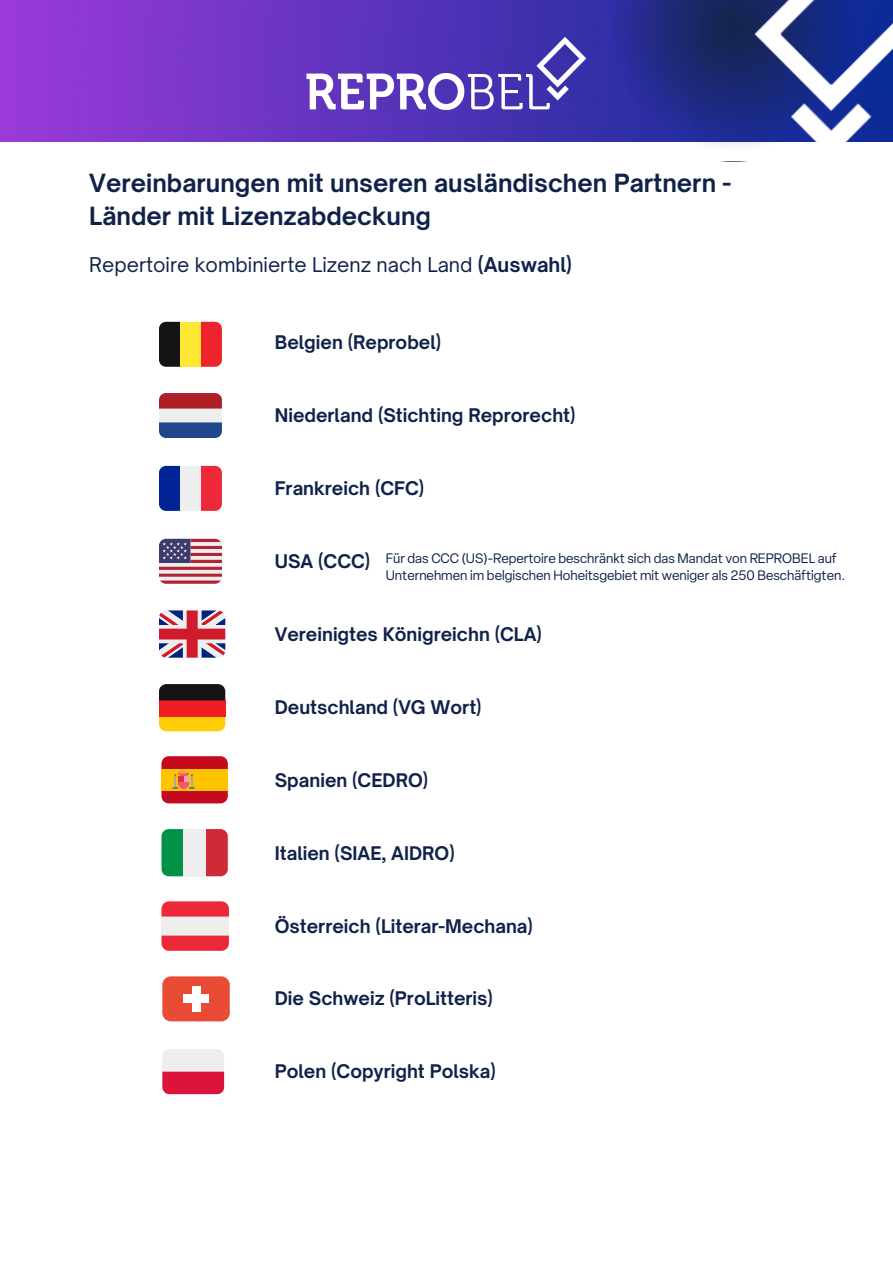
<style>
.page{position:relative;width:893px;height:1264px;background:#fff}
.page>*{position:absolute;margin:0;border:0;box-sizing:border-box;transform-origin:0 0}
.t1{font:700 24px "Open Sauce One";color:#11224a}
.t2{font:19.5px "Open Sauce One";color:#11224a}
.t3{font:700 18px "Open Sauce One";color:#11224a}
.t4{font:13.5px/16.2px "Elza";color:#11224a}
.s1{font-weight:700}
</style>
<div class="page">
<img style="left:0;top:0;width:598px;height:142px">
<img style="left:304px;top:27px;width:284px;height:90px">
<svg style="left:598px;top:0;width:167px;height:162px;background:#404696"></svg>
<img style="left:751px;top:0;width:141px;height:142px">
<svg style="left:159px;top:322px;width:21px;height:45px"></svg>
<div style="left:180px;top:322px;width:21px;height:45px;background:#fee833"></div>
<svg style="left:201px;top:322px;width:21px;height:45px"></svg>
<div style="left:159px;top:408px;width:63px;height:14px;background:#eee"></div>
<svg style="left:159px;top:393px;width:63px;height:15px"></svg>
<svg style="left:159px;top:422px;width:63px;height:16px"></svg>
<svg style="left:201px;top:466px;width:21px;height:45px"></svg>
<svg style="left:159px;top:466px;width:21px;height:45px"></svg>
<div style="left:180px;top:466px;width:21px;height:45px;background:#eee"></div>
<svg style="left:159px;top:539px;width:63px;height:44px;background:#af7f91"></svg>
<svg style="left:159px;top:610px;width:66px;height:47px;background:#c07487"></svg>
<div style="left:161px;top:756px;width:67px;height:47px;background:#c60a1d;border-radius:7px"></div>
<div style="left:161px;top:769px;width:67px;height:21px;background:#ffc400"></div>
<svg style="left:172px;top:770px;width:23px;height:19px"></svg>
<svg style="left:206px;top:829px;width:22px;height:47px"></svg>
<svg style="left:161px;top:829px;width:22px;height:47px"></svg>
<div style="left:183px;top:829px;width:23px;height:47px;background:#eee"></div>
<svg style="left:161px;top:901px;width:68px;height:49px;background:#ed7a84"></svg>
<div style="left:162px;top:976px;width:68px;height:45px;background:#e94b35;border-radius:8px"></div>
<div style="left:192px;top:986px;width:8px;height:25px;background:#fff"></div>
<div style="left:183px;top:994px;width:26px;height:9px;background:#fff"></div>
<svg style="left:159px;top:716px;width:66px;height:15px"></svg>
<div style="left:159px;top:700px;width:66px;height:16px;background:#ed1f24"></div>
<svg style="left:159px;top:684px;width:66px;height:16px"></svg>
<svg style="left:162px;top:1049px;width:62px;height:45px;background:#e58497"></svg>
<p class="t1" style="left:89px;top:168px;width:643px">Vereinbarungen mit unseren ausländischen Partnern -</p>
<p class="t1" style="left:89px;top:201px;width:343px">Länder mit Lizenzabdeckung</p>
<p class="t2" style="left:89px;top:252px;width:484px">Repertoire kombinierte Lizenz nach Land <span class="s1">(Auswahl)</span></p>
<p class="t3" style="left:275px;top:331px;width:168px">Belgien (Reprobel)</p>
<p class="t3" style="left:275px;top:404px;width:302px">Niederland (Stichting Reprorecht)</p>
<p class="t3" style="left:275px;top:477px;width:151px">Frankreich (CFC)</p>
<p class="t3" style="left:275px;top:550px;width:97px">USA (CCC)</p>
<p class="t4" style="left:386px;top:550px;width:461px">Für das CCC (US)-Repertoire beschränkt sich das Mandat von REPROBEL auf<br>Unternehmen im belgischen Hoheitsgebiet mit weniger als 250 Beschäftigten.</p>
<p class="t3" style="left:275px;top:623px;width:268px">Vereinigtes Königreichn (CLA)</p>
<p class="t3" style="left:275px;top:696px;width:208px">Deutschland (VG Wort)</p>
<p class="t3" style="left:275px;top:768px;width:155px">Spanien (CEDRO)</p>
<p class="t3" style="left:275px;top:841px;width:181px">Italien (SIAE, AIDRO)</p>
<p class="t3" style="left:275px;top:914px;width:260px">Österreich (Literar-Mechana)</p>
<p class="t3" style="left:275px;top:987px;width:220px">Die Schweiz (ProLitteris)</p>
<p class="t3" style="left:275px;top:1060px;width:223px">Polen (Copyright Polska)</p>
</div>
